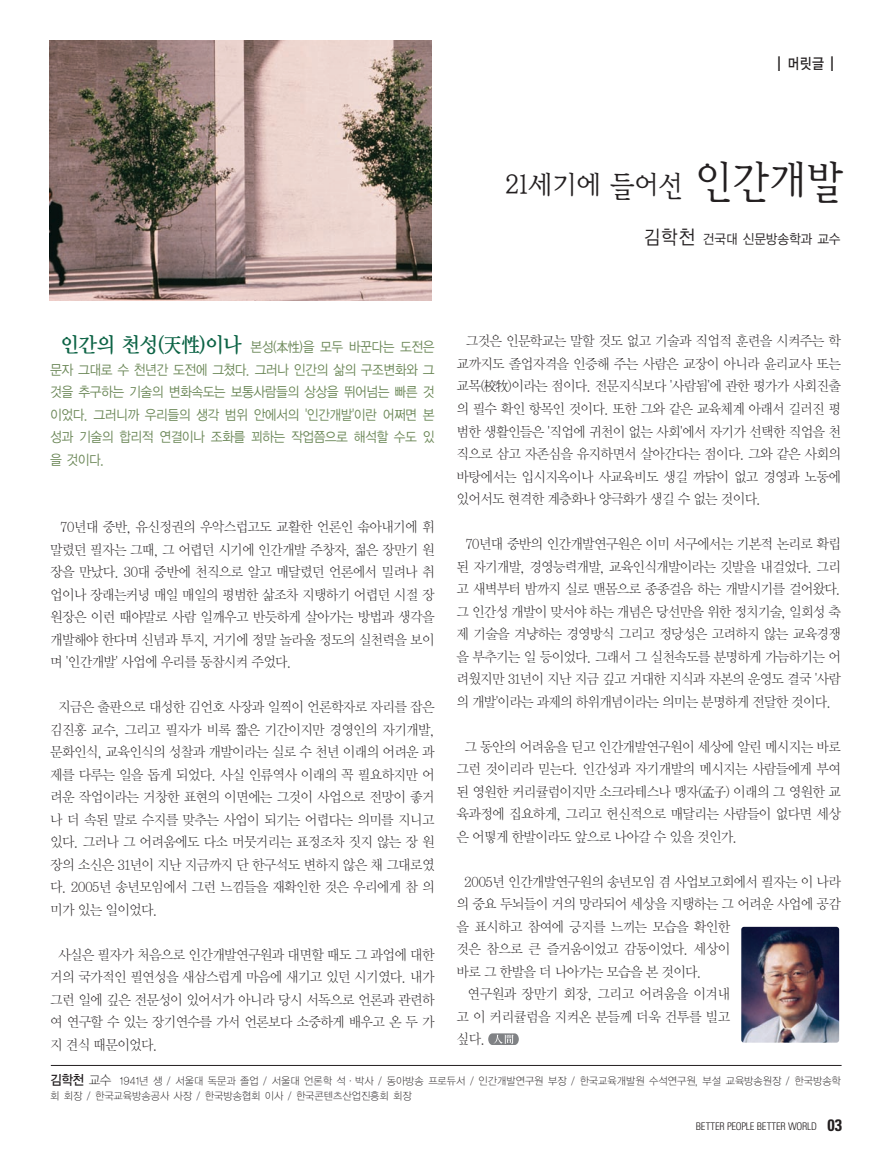
<style>
.page{position:relative;width:893px;height:1169px;background:#fff}
.page>*{position:absolute;margin:0;border:0;box-sizing:border-box;transform-origin:0 0}
.t1{font:28.5px "Y Mj O23";letter-spacing:-.105em;color:#231f20;scale:.95 1}
.t2{font:15px "YGO13";color:#231f20;scale:.85 1}
.t3{font:13.95px/22.5px "Y Mj O11";letter-spacing:-.1em;color:#231f20;text-align:justify;scale:.95 1}
.t4{font:13.95px/22.5px "YGO12";letter-spacing:-.1em;color:#6b8757;text-align:justify;scale:.9 1}
.t5{font:13.5px "YGO12";letter-spacing:-.07em;color:#231f20;scale:.92 1}
.t6{font:10.5px/15px "YGO11";letter-spacing:-.07em;color:#231f20;scale:.95 1}
.t7{font:300 condensed 10.5px "Univers";letter-spacing:-.025em;color:#231f20}
.s1{font-family:"Frutiger";font-weight:300;font-size:21px}
.s2{font-size:43.5px}
.s3{font-size:19.5px}
.s4{font-family:"Y Mj O14";font-size:21px;color:#0c6345}
.s5{font-family:"YGO13";font-size:13.5px}
.s6{font-size:13.5px}
.s7{font-weight:700;font-size:16.5px}
</style>
<div class="page">
<svg style="left:488px;top:1033px;width:31px;height:12px"></svg>
<hr style="left:51px;top:1065px;width:790px;height:1px;background:#231f20">
<img style="left:50px;top:41px;width:382px;height:259px">
<img style="left:741px;top:926px;width:98px;height:116px;border-radius:3px">
<p class="t2" style="left:776px;top:57px;width:70px"><span class="s1">I</span> 머릿글 <span class="s1">I</span></p>
<h1 class="t1" style="left:504px;top:172px;width:361px">21세기에 들어선 <span class="s2">인간개발</span></h1>
<p class="t5" style="left:643px;top:232px;width:217px"><span class="s3">김학천</span> 건국대 신문방송학과 교수</p>
<p class="t4" style="left:50px;top:336px;width:429px;text-indent:10px"><span class="s4">인간의 천성(天性)이나</span> 본성(本性)을 모두 바꾼다는 도전은 문자 그대로 수 천년간 도전에 그쳤다. 그러나 인간의 삶의 구조변화와 그 것을 추구하는 기술의 변화속도는 보통사람들의 상상을 뛰어넘는 빠른 것 이었다. 그러니까 우리들의 생각 범위 안에서의 '인간개발'이란 어쩌면 본 성과 기술의 합리적 연결이나 조화를 꾀하는 작업쯤으로 해석할 수도 있 을 것이다.</p>
<p class="t3" style="left:50px;top:516px;width:407px;text-indent:10px">70년대 중반, 유신정권의 우악스럽고도 교활한 언론인 솎아내기에 휘 말렸던 필자는 그때, 그 어렵던 시기에 인간개발 주창자, 젊은 장만기 원 장을 만났다. 30대 중반에 천직으로 알고 매달렸던 언론에서 밀려나 취 업이나 장래는커녕 매일 매일의 평범한 삶조차 지탱하기 어렵던 시절 장 원장은 이런 때야말로 사람 일깨우고 반듯하게 살아가는 방법과 생각을 개발해야 한다며 신념과 투지, 거기에 정말 놀라울 정도의 실천력을 보이 며 '인간개발' 사업에 우리를 동참시켜 주었다.</p>
<p class="t3" style="left:50px;top:696px;width:407px;text-indent:8px">지금은 출판으로 대성한 김언호 사장과 일찍이 언론학자로 자리를 잡은 김진홍 교수, 그리고 필자가 비록 짧은 기간이지만 경영인의 자기개발, 문화인식, 교육인식의 성찰과 개발이라는 실로 수 천년 이래의 어려운 과 제를 다루는 일을 돕게 되었다. 사실 인류역사 이래의 꼭 필요하지만 어 려운 작업이라는 거창한 표현의 이면에는 그것이 사업으로 전망이 좋거 나 더 속된 말로 수지를 맞추는 사업이 되기는 어렵다는 의미를 지니고 있다. 그러나 그 어려움에도 다소 머뭇거리는 표정조차 짓지 않는 장 원 장의 소신은 31년이 지난 지금까지 단 한구석도 변하지 않은 채 그대로였 다. 2005년 송년모임에서 그런 느낌들을 재확인한 것은 우리에게 참 의 미가 있는 일이었다.</p>
<p class="t3" style="left:50px;top:944px;width:407px;text-indent:8px">사실은 필자가 처음으로 인간개발연구원과 대면할 때도 그 과업에 대한 거의 국가적인 필연성을 새삼스럽게 마음에 새기고 있던 시기였다. 내가 그런 일에 깊은 전문성이 있어서가 아니라 당시 서독으로 언론과 관련하 여 연구할 수 있는 장기연수를 가서 언론보다 소중하게 배우고 온 두 가 지 견식 때문이었다.</p>
<p class="t3" style="left:456px;top:331px;width:407px;text-indent:9px">그것은 인문학교는 말할 것도 없고 기술과 직업적 훈련을 시켜주는 학 교까지도 졸업자격을 인증해 주는 사람은 교장이 아니라 윤리교사 또는 교목(校牧)이라는 점이다. 전문지식보다 '사람됨'에 관한 평가가 사회진출 의 필수 확인 항목인 것이다. 또한 그와 같은 교육체계 아래서 길러진 평 범한 생활인들은 '직업에 귀천이 없는 사회'에서 자기가 선택한 직업을 천 직으로 삼고 자존심을 유지하면서 살아간다는 점이다. 그와 같은 사회의 바탕에서는 입시지옥이나 사교육비도 생길 까닭이 없고 경영과 노동에 있어서도 현격한 계층화나 양극화가 생길 수 없는 것이다.</p>
<p class="t3" style="left:456px;top:533px;width:407px;text-indent:9px">70년대 중반의 인간개발연구원은 이미 서구에서는 기본적 논리로 확립 된 자기개발, 경영능력개발, 교육인식개발이라는 깃발을 내걸었다. 그리 고 새벽부터 밤까지 실로 맨몸으로 종종걸음 하는 개발시기를 걸어왔다. 그 인간성 개발이 맞서야 하는 개념은 당선만을 위한 정치기술, 일회성 축 제 기술을 겨냥하는 경영방식 그리고 정당성은 고려하지 않는 교육경쟁 을 부추기는 일 등이었다. 그래서 그 실천속도를 분명하게 가늠하기는 어 려웠지만 31년이 지난 지금 깊고 거대한 지식과 자본의 운영도 결국 '사람 의 개발'이라는 과제의 하위개념이라는 의미는 분명하게 전달한 것이다.</p>
<p class="t3" style="left:456px;top:736px;width:407px;text-indent:8px">그 동안의 어려움을 딛고 인간개발연구원이 세상에 알린 메시지는 바로 그런 것이리라 믿는다. 인간성과 자기개발의 메시지는 사람들에게 부여 된 영원한 커리큘럼이지만 소크라테스나 맹자(孟子) 이래의 그 영원한 교 육과정에 집요하게, 그리고 헌신적으로 매달리는 사람들이 없다면 세상 은 어떻게 한발이라도 앞으로 나아갈 수 있을 것인가.</p>
<p class="t3" style="left:464px;top:871px;width:398px">2005년 인간개발연구원의 송년모임 겸 사업보고회에서 필자는 이 나라</p>
<p class="t3" style="left:456px;top:893px;width:407px">의 중요 두뇌들이 거의 망라되어 세상을 지탱하는 그 어려운 사업에 공감</p>
<p class="t3" style="left:456px;top:916px;width:290px">을 표시하고 참여에 긍지를 느끼는 모습을 확인한</p>
<p class="t3" style="left:456px;top:938px;width:290px">것은 참으로 큰 즐거움이었고 감동이었다. 세상이</p>
<p class="t3" style="left:456px;top:961px;width:260px">바로 그 한발을 더 나아가는 모습을 본 것이다.</p>
<p class="t3" style="left:467px;top:983px;width:279px">연구원과 장만기 회장, 그리고 어려움을 이겨내</p>
<p class="t3" style="left:456px;top:1006px;width:290px">고 이 커리큘럼을 지켜온 분들께 더욱 건투를 빌고</p>
<p class="t3" style="left:456px;top:1028px;width:33px">싶다.</p>
<p class="t6" style="left:50px;top:1073px;width:834px"><span class="s5">김학천</span> <span class="s6">교수</span> 1941년 생 / 서울대 독문과 졸업 / 서울대 언론학 석∙박사 / 동아방송 프로듀서 / 인간개발연구원 부장 / 한국교육개발원 수석연구원, 부설 교육방송원장 / 한국방송학 회 회장 / 한국교육방송공사 사장 / 한국방송협회 이사 / 한국콘텐츠산업진흥회 회장</p>
<p class="t7" style="left:695px;top:1122px;width:148px">BETTER PEOPLE BETTER WORLD <span class="s7">03</span></p>
</div>
